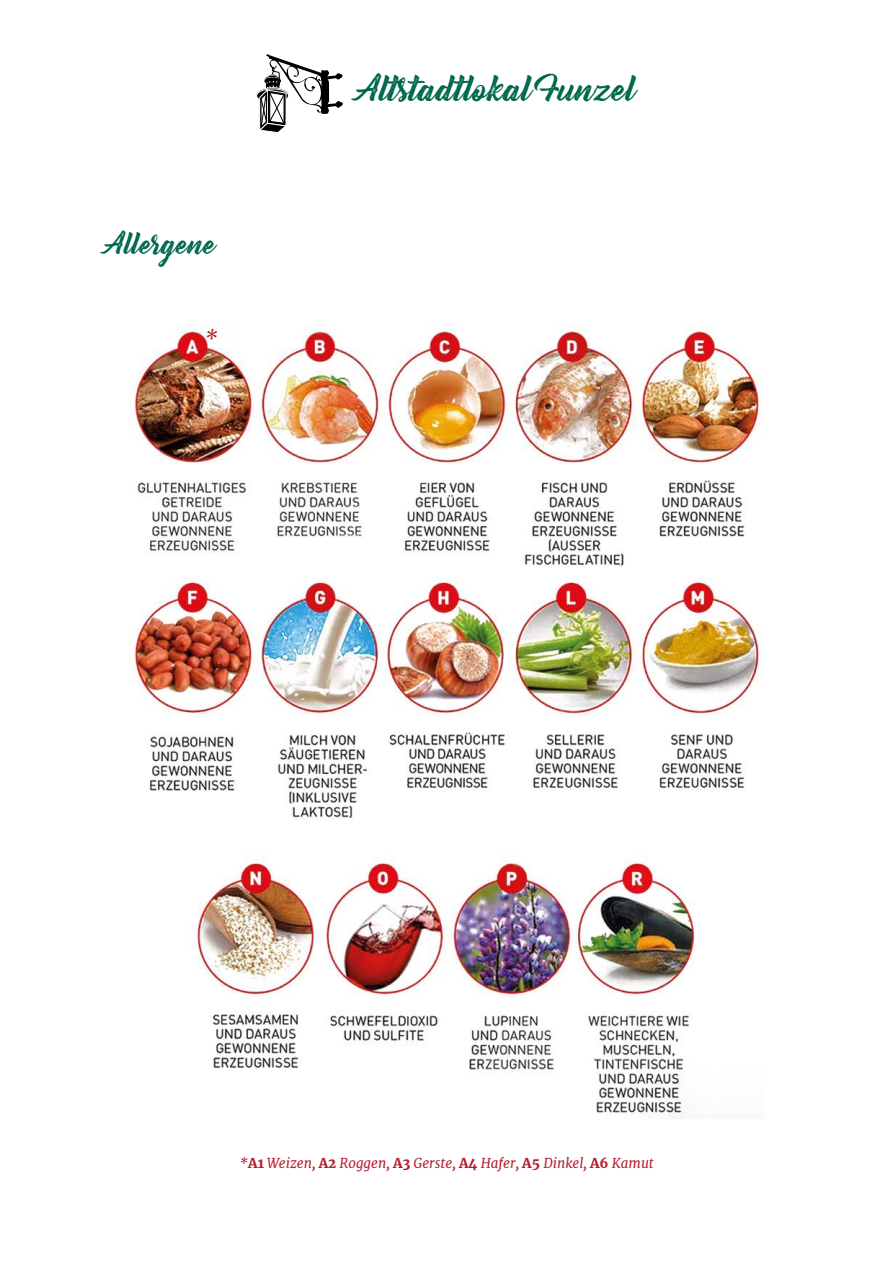
<style>
.page{position:relative;width:893px;height:1263px;background:#fff}
.page>*{position:absolute;margin:0;border:0;box-sizing:border-box;transform-origin:0 0}
.t1{font:31.95px "Bernadette Rough";color:#00684b}
.t2{font:27px "Bernadette Rough";color:#00684b}
.t3{font:italic 21px "Merriweather";color:#b41f2e}
.t4{font:italic 13.5px "Merriweather";color:#b41f2e}
.s1{font-weight:700;font-style:normal}
</style>
<div class="page">
<div style="left:256px;top:88px;width:33px;height:13px;border:1px solid #fff;border-radius:50%"></div>
<div style="left:256px;top:89px;width:33px;height:14px;border:1px solid #fff;border-radius:50%"></div>
<svg style="left:259px;top:54px;width:84px;height:79px"></svg>
<img style="left:129px;top:325px;width:634px;height:792px">
<h2 class="t2" style="left:106px;top:222px;width:112px">Allergene</h2>
<h3 class="t3" style="left:204px;top:324px;width:16px">*</h3>
<h1 class="t1" style="left:358px;top:63px;width:280px">Altstadtlokal Funzel</h1>
<p class="t4" style="left:239px;top:1154px;width:416px">*<span class="s1">A1</span> Weizen, <span class="s1">A2</span> Roggen, <span class="s1">A3</span> Gerste, <span class="s1">A4</span> Hafer, <span class="s1">A5</span> Dinkel, <span class="s1">A6</span> Kamut</p>
</div>
